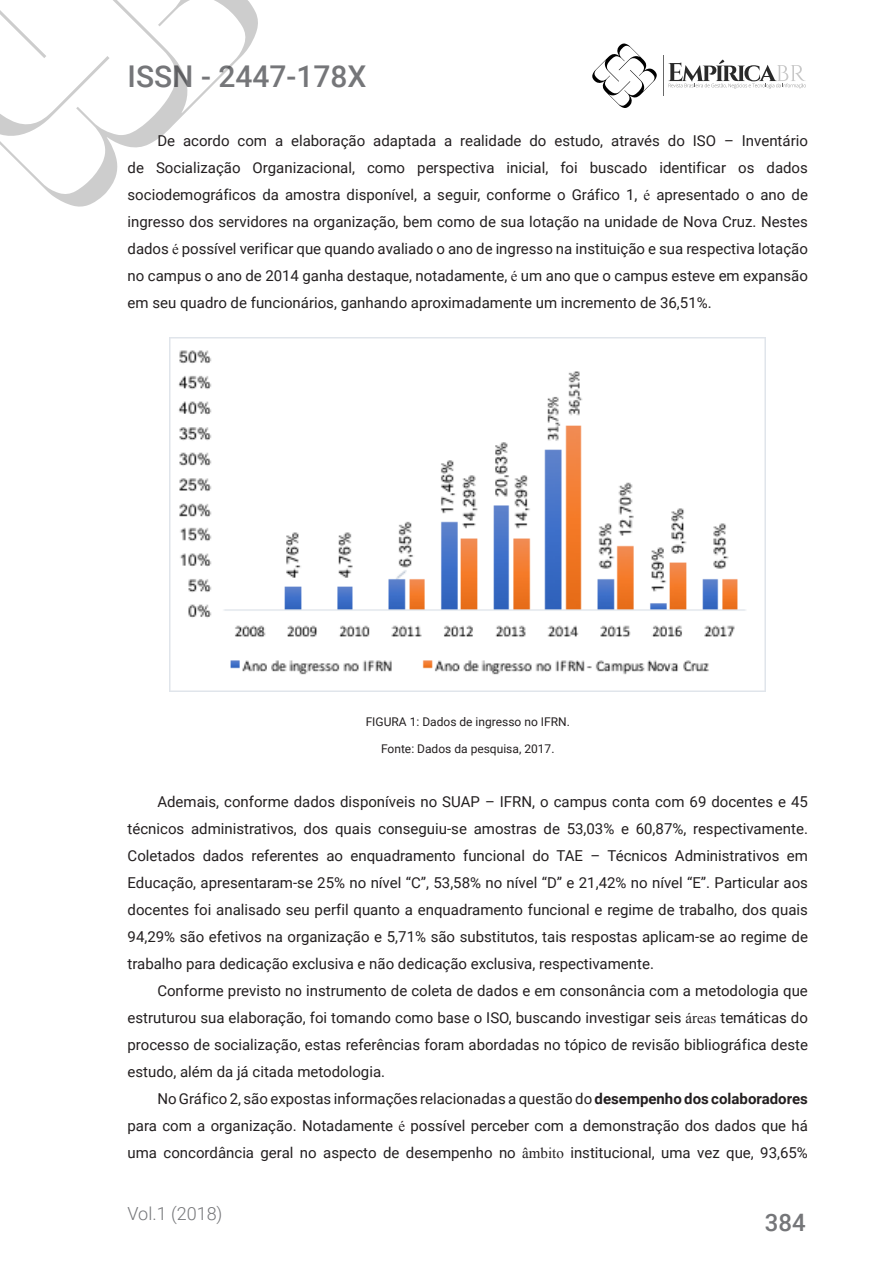
<style>
.page{position:relative;width:893px;height:1263px;background:#fff}
.page>*{position:absolute;margin:0;border:0;box-sizing:border-box;transform-origin:0 0}
.t1{font:500 30px "Roboto";color:#757679}
.t2{font:500 24px "Roboto";color:#757679}
.t3{font:300 18px "Roboto";color:#757679}
.t4{font:15px/27px "Roboto";color:#231f20;text-align:justify}
.legendas{font:12px "Roboto";color:#231f20}
.s1{font-family:"Times New Roman"}
.s2{font-weight:700}
</style>
<div class="page">
<svg style="left:592px;top:43px;width:65px;height:65px"></svg>
<hr style="left:663px;top:55px;width:1px;height:41px;background:#696969">
<svg style="left:668px;top:60px;width:138px;height:28px"></svg>
<svg style="left:0;top:0;width:258px;height:207px"></svg>
<img style="left:170px;top:338px;width:595px;height:354px">
<h1 class="t1" style="left:128px;top:55px;width:240px">ISSN - 2447-178X</h1>
<p class="t4" style="left:128px;top:126px;width:682px;text-indent:30px">De acordo com a elaboração adaptada a realidade do estudo, através do ISO – Inventário de Socialização Organizacional, como perspectiva inicial, foi buscado identificar os dados sociodemográficos da amostra disponível, a seguir, conforme o Gráfico 1, <span class="s1">é</span> apresentado o ano de ingresso dos servidores na organização, bem como de sua lotação na unidade de Nova Cruz. Nestes dados <span class="s1">é</span> possível verificar que quando avaliado o ano de ingresso na instituição e sua respectiva lotação no campus o ano de 2014 ganha destaque, notadamente, <span class="s1">é</span> um ano que o campus esteve em expansão em seu quadro de funcionários, ganhando aproximadamente um incremento de 36,51%.</p>
<p class="legendas" style="left:366px;top:713px;width:206px">FIGURA 1: Dados de ingresso no IFRN.</p>
<p class="legendas" style="left:381px;top:740px;width:175px">Fonte: Dados da pesquisa, 2017.</p>
<p class="t4" style="left:128px;top:788px;width:682px;text-indent:30px">Ademais, conforme dados disponíveis no SUAP – IFRN, o campus conta com 69 docentes e 45 técnicos administrativos, dos quais conseguiu-se amostras de 53,03% e 60,87%, respectivamente.<br>Coletados dados referentes ao enquadramento funcional do TAE – Técnicos Administrativos em Educação, apresentaram-se 25% no nível “C”, 53,58% no nível “D” e 21,42% no nível “E”. Particular aos docentes foi analisado seu perfil quanto a enquadramento funcional e regime de trabalho, dos quais 94,29% são efetivos na organização e 5,71% são substitutos, tais respostas aplicam-se ao regime de trabalho para dedicação exclusiva e não dedicação exclusiva, respectivamente.</p>
<p class="t4" style="left:128px;top:977px;width:682px;text-indent:30px">Conforme previsto no instrumento de coleta de dados e em consonância com a metodologia que estruturou sua elaboração, foi tomando como base o ISO, buscando investigar seis <span class="s1">áreas</span> temáticas do processo de socialização, estas referências foram abordadas no tópico de revisão bibliográfica deste estudo, além da já citada metodologia.</p>
<p class="t4" style="left:128px;top:1085px;width:682px;text-indent:30px">No Gráfico 2, são expostas informações relacionadas a questão do <span class="s2">desempenho dos colaboradores </span>para com a organização. Notadamente <span class="s1">é</span> possível perceber com a demonstração dos dados que há uma concordância geral no aspecto de desempenho no <span class="s1">âmbito</span> institucional, uma vez que, 93,65%</p>
<p class="t3" style="left:128px;top:1201px;width:96px">Vol.1 (2018)</p>
<h2 class="t2" style="left:765px;top:1206px;width:42px">384</h2>
</div>
